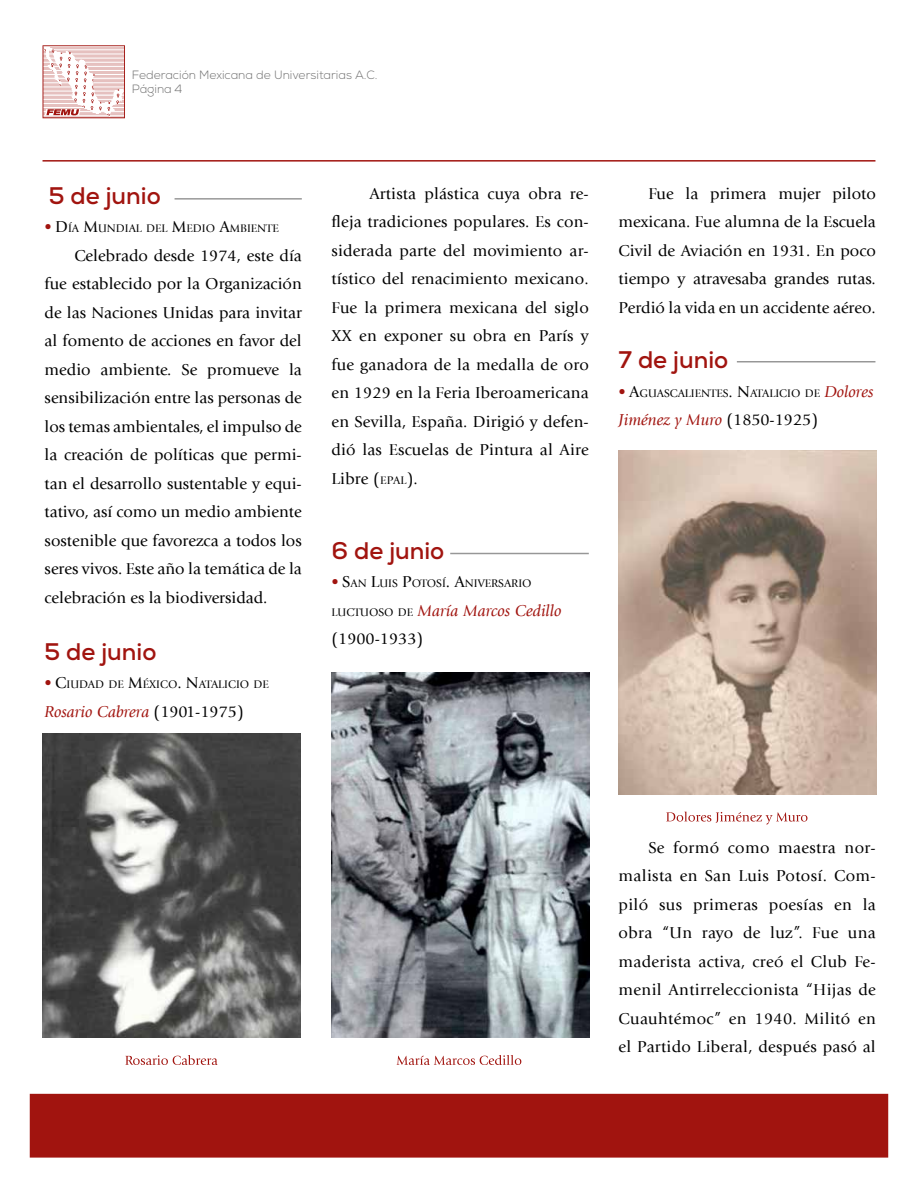
<style>
.page{position:relative;width:918px;height:1188px;background:#fff}
.page>*{position:absolute;margin:0;border:0;box-sizing:border-box;transform-origin:0 0}
.t1{font:700 24px "Nexa";color:#a1140f}
.t2{font:16.5px/28.5px "Giovanni LT";color:#000;text-align:justify}
.t3{font:italic 16.5px/28.5px "Giovanni LT";color:#a1140f}
.t4{font:300 12px/14.4px "Nexa";color:#707070}
.t5{font:11.55px "Giovanni LT";color:#000}
.s1{font-family:"Corbel";font-size:16.5px;color:#a1140f}
.s2{font-size:16.5px}
.s3{font-style:normal;color:#000}
.s4{font-size:11.55px}
.s5{font-style:normal;font-size:11.55px;color:#000}
.s6{font-style:italic;font-size:16.5px;color:#a1140f}
</style>
<div class="page">
<svg style="left:43px;top:45px;width:82px;height:73px"></svg>
<hr style="left:43px;top:160px;width:832px;height:2px;background:#a1140f">
<div style="left:30px;top:1094px;width:858px;height:64px;background:#a1140f"></div>
<hr style="left:450px;top:553px;width:139px;height:1px;background:#000">
<hr style="left:737px;top:361px;width:138px;height:1px;background:#000">
<hr style="left:175px;top:198px;width:127px;height:2px;background:#000">
<img style="left:43px;top:734px;width:257px;height:303px">
<img style="left:332px;top:672px;width:258px;height:365px">
<img style="left:618px;top:451px;width:258px;height:344px">
<svg style="left:666px;top:812px;width:141px;height:13px"></svg>
<svg style="left:397px;top:1055px;width:124px;height:10px"></svg>
<svg style="left:125px;top:1055px;width:93px;height:10px"></svg>
<p class="t4" style="left:132px;top:68px;width:247px">Federación Mexicana de Universitarias A.C.<br>Página 4</p>
<h1 class="t1" style="left:49px;top:180px;width:113px">5 de junio</h1>
<p class="t5" style="left:45px;top:222px;width:236px"><span class="s1">•</span> <span class="s2">D</span>ÍA <span class="s2">M</span>UNDIAL DEL <span class="s2">M</span>EDIO <span class="s2">A</span>MBIENTE</p>
<p class="t2" style="left:45px;top:241px;width:259px;text-indent:30px">Celebrado desde 1974, este día fue establecido por la Organización de las Naciones Unidas para invitar al fomento de acciones en favor del medio ambiente. Se promueve la sensibilización entre las personas de los temas ambientales, el impulso de la creación de políticas que permi&shy;tan el desarrollo sustentable y equi&shy;tativo, así como un medio ambiente sostenible que favorezca a todos los seres vivos. Este año la temática de la celebración es la biodiversidad.</p>
<h1 class="t1" style="left:45px;top:636px;width:113px">5 de junio</h1>
<p class="t5" style="left:45px;top:678px;width:226px"><span class="s1">•</span> <span class="s2">C</span>IUDAD DE <span class="s2">M</span>ÉXICO<span class="s2">. N</span>ATALICIO DE</p>
<p class="t3" style="left:45px;top:698px;width:201px">Rosario Cabrera <span class="s3">(1901-1975)</span></p>
<p class="t2" style="left:332px;top:179px;width:259px;text-indent:38px">Artista plástica cuya obra re&shy;fleja tradiciones populares. Es con&shy;siderada parte del movimiento ar&shy;tístico del renacimiento mexicano.<br>Fue la primera mexicana del siglo XX en exponer su obra en París y fue ganadora de la medalla de oro en 1929 en la Feria Iberoamericana en Sevilla, España. Dirigió y defen&shy;dió las Escuelas de Pintura al Aire Libre (<span class="s4">EPAL</span>).</p>
<h1 class="t1" style="left:332px;top:535px;width:114px">6 de junio</h1>
<p class="t5" style="left:332px;top:577px;width:202px"><span class="s1">•</span> <span class="s2">S</span>AN <span class="s2">L</span>UIS <span class="s2">P</span>OTOSÍ<span class="s2">. A</span>NIVERSARIO</p>
<p class="t3" style="left:332px;top:596px;width:231px"><span class="s5">LUCTUOSO DE</span> María Marcos Cedillo <span class="s3">(1900-1933)</span></p>
<p class="t2" style="left:619px;top:179px;width:259px;text-indent:30px">Fue la primera mujer piloto mexicana. Fue alumna de la Escuela Civil de Aviación en 1931. En poco tiempo y atravesaba grandes rutas.<br>Perdió la vida en un accidente aéreo.</p>
<h1 class="t1" style="left:619px;top:345px;width:111px">7 de junio</h1>
<p class="t5" style="left:619px;top:387px;width:257px"><span class="s1">•</span> <span class="s2">A</span>GUASCALIENTES<span class="s2">. N</span>ATALICIO DE <span class="s6">Dolores</span></p>
<p class="t3" style="left:619px;top:406px;width:201px">Jiménez y Muro <span class="s3">(1850-1925)</span></p>
<p class="t2" style="left:619px;top:833px;width:259px;text-indent:30px">Se formó como maestra nor&shy;malista en San Luis Potosí. Com&shy;piló sus primeras poesías en la obra “Un rayo de luz”. Fue una maderista activa, creó el Club Fe&shy;menil Antirreleccionista “Hijas de Cuauhtémoc” en 1940. Militó en el Partido Liberal, después pasó al</p>
</div>
